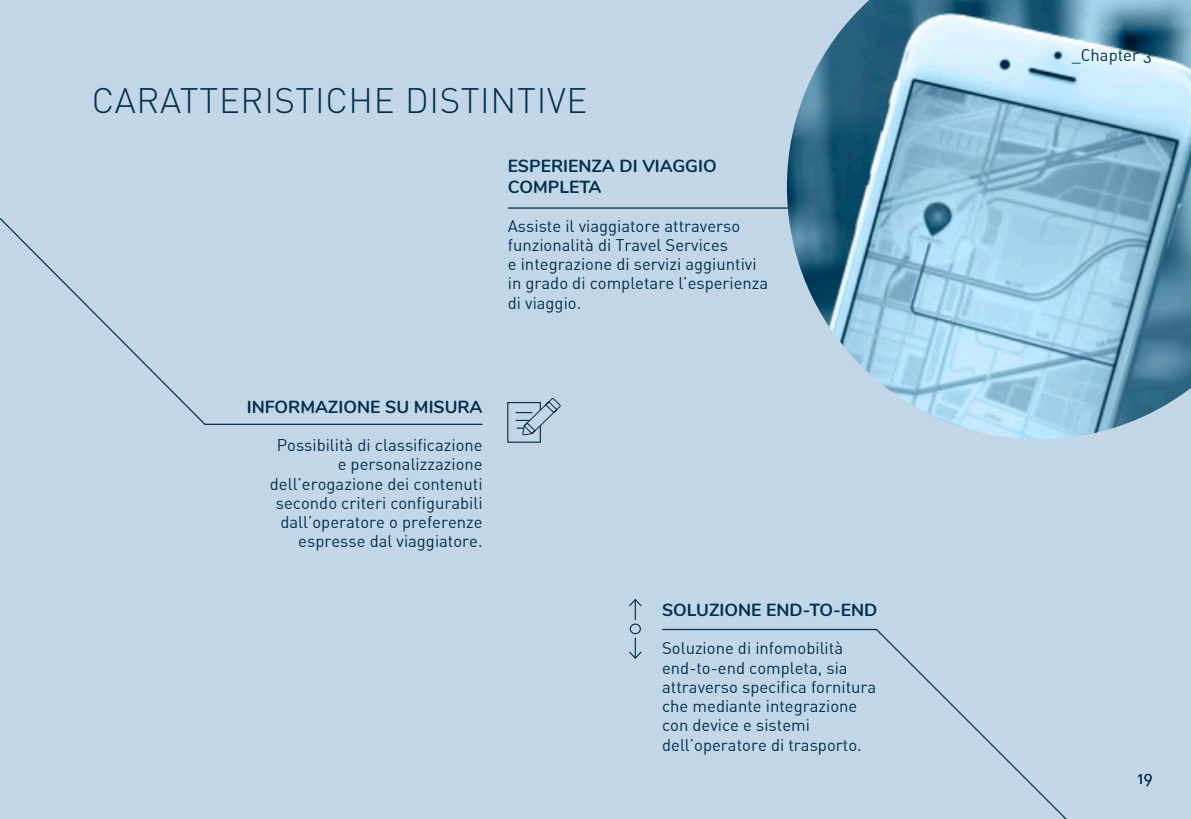
<style>
.page{position:relative;width:1191px;height:819px;background:#c2d6e8}
.page>*{position:absolute;margin:0;border:0;box-sizing:border-box;transform-origin:0 0}
.t1{font:300 35px "DIN Pro";letter-spacing:.02em;color:#002f4e}
.t2{font:700 17.5px/21px "Nunito";color:#002f4e}
.t3{font:16.62px/19.2px "DIN Alternate";color:#002f4e}
</style>
<div class="page">
<svg style="left:662px;top:628px;width:405px;height:191px"></svg>
<svg style="left:0;top:218px;width:483px;height:207px"></svg>
<hr style="left:508px;top:207px;width:310px;height:2px;background:#002f4e">
<img style="left:787px;top:0;width:404px;height:439px">
<div style="left:507px;top:402px;width:34px;height:40px;border:1px solid #022d47"></div>
<svg style="left:516px;top:398px;width:45px;height:38px"></svg>
<div style="left:629px;top:623px;width:12px;height:11px;border:1px solid #022d47;border-radius:50%"></div>
<svg style="left:629px;top:599px;width:13px;height:21px"></svg>
<svg style="left:629px;top:637px;width:13px;height:22px"></svg>
<p class="t1" style="left:92px;top:73px;width:497px">CARATTERISTICHE DISTINTIVE</p>
<p class="t2" style="left:508px;top:154px;width:210px">ESPERIENZA DI VIAGGIO<br>COMPLETA</p>
<p class="t3" style="left:508px;top:215px;width:234px">Assiste il viaggiatore attraverso funzionalità di Travel Services</p>
<p class="t3" style="left:508px;top:254px;width:250px">e integrazione di servizi aggiuntivi</p>
<p class="t3" style="left:508px;top:273px;width:262px">in grado di completare l’esperienza</p>
<p class="t3" style="left:508px;top:292px;width:75px">di viaggio.</p>
<p class="t2" style="left:247px;top:395px;width:237px">INFORMAZIONE SU MISURA</p>
<p class="t3" style="left:277px;top:435px;width:207px">Possibilità di classificazione</p>
<p class="t3" style="left:270px;top:454px;width:214px;text-align:right">e personalizzazione dell’erogazione dei contenuti secondo criteri configurabili dall’operatore o preferenze espresse dal viaggiatore.</p>
<p class="t2" style="left:662px;top:598px;width:217px">SOLUZIONE END-TO-END</p>
<p class="t3" style="left:662px;top:638px;width:216px">Soluzione di infomobilità end-to-end completa, sia attraverso specifica fornitura che mediante integrazione</p>
<p class="t3" style="left:662px;top:715px;width:201px">con device e sistemi dell’operatore di trasporto.</p>
<p class="t3" style="left:1090px;top:45px;width:52px">apitolo</p>
<p class="t3" style="left:1071px;top:45px;width:81px">_Chapter 3</p>
<p class="t3" style="left:1137px;top:768px;width:16px">19</p>
</div>
